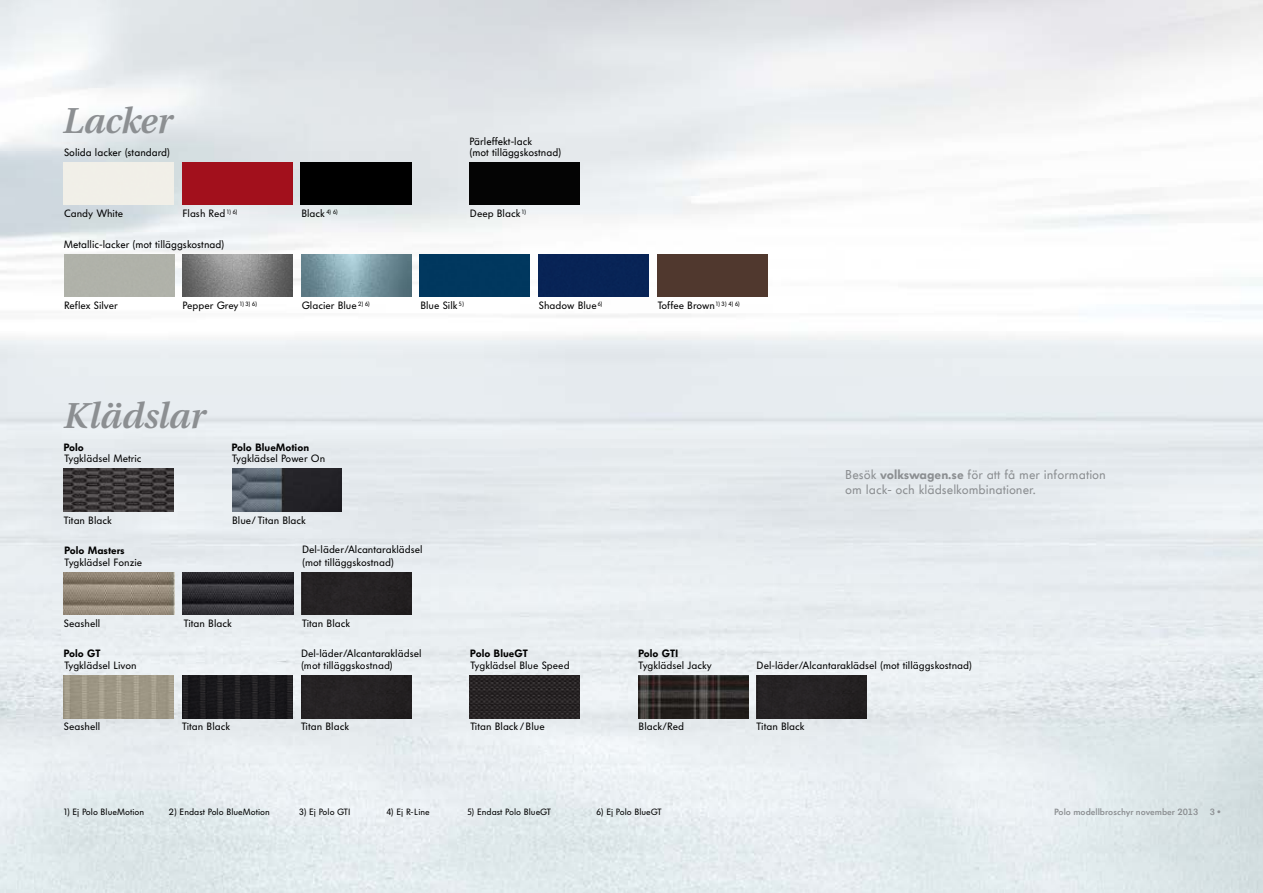
<style>
.page{position:relative;width:1263px;height:893px;background:#fff}
.page>*{position:absolute;margin:0;border:0;box-sizing:border-box;transform-origin:0 0}
.t1{font:italic 600 36px "VW Utopia";color:#8c8f92}
.t2{font:12.75px/15px "VW Headline OT";color:#8c8f92}
.t3{font:10.5px/12.8px "VW Headline";color:#000}
.t4{font:10.5px/11.2px "VW Headline OT";color:#000}
.t5{font:900 10.5px "VW Headline";color:#000}
.t6{font:9px "VW Headline";color:#000}
.t7{font:600 9px "VW Headline OT";color:#8c8f92}
.s1{font-weight:900}
</style>
<div class="page">
<img style="left:0;top:0;width:1263px;height:893px">
<img style="left:64px;top:469px;width:110px;height:42px">
<div style="left:657px;top:254px;width:110px;height:43px;background:#50382e"></div>
<div style="left:420px;top:254px;width:110px;height:43px;background:#01385f"></div>
<img style="left:182px;top:254px;width:110px;height:43px">
<div style="left:64px;top:254px;width:110px;height:43px;background:#b0b2a9"></div>
<img style="left:301px;top:254px;width:110px;height:43px">
<div style="left:538px;top:254px;width:110px;height:43px;background:#082456"></div>
<div style="left:63px;top:162px;width:111px;height:43px;background:#f1efe8"></div>
<div style="left:182px;top:162px;width:110px;height:43px;background:#a2101c"></div>
<div style="left:301px;top:162px;width:110px;height:43px;background:#000"></div>
<div style="left:470px;top:162px;width:109px;height:43px;background:#040404"></div>
<img style="left:232px;top:469px;width:110px;height:42px">
<img style="left:183px;top:572px;width:110px;height:43px">
<div style="left:301px;top:572px;width:110px;height:43px;background:#252224"></div>
<img style="left:64px;top:572px;width:110px;height:43px">
<img style="left:638px;top:676px;width:110px;height:42px">
<img style="left:470px;top:676px;width:110px;height:42px">
<div style="left:757px;top:676px;width:110px;height:42px;background:#252224"></div>
<img style="left:182px;top:676px;width:110px;height:42px">
<div style="left:301px;top:676px;width:110px;height:42px;background:#252224"></div>
<img style="left:64px;top:676px;width:109px;height:42px">
<h1 class="t1" style="left:62px;top:101px;width:111px">Lacker</h1>
<p class="t4" style="left:64px;top:147px;width:108px">Solida lacker (standard)</p>
<p class="t4" style="left:469px;top:136px;width:93px">Pärleffekt-lack<br>(mot tilläggskostnad)</p>
<p class="t3" style="left:64px;top:207px;width:61px">Candy White</p>
<p class="t3" style="left:182px;top:207px;width:57px">Flash Red <sup>1)</sup> <sup>6)</sup></p>
<p class="t3" style="left:301px;top:207px;width:38px">Black <sup>4)</sup> <sup>6)</sup></p>
<p class="t3" style="left:470px;top:207px;width:58px">Deep Black <sup>1)</sup></p>
<p class="t4" style="left:64px;top:239px;width:162px">Metallic-lacker (mot tilläggskostnad)</p>
<p class="t3" style="left:64px;top:299px;width:55px">Reflex Silver</p>
<p class="t3" style="left:302px;top:299px;width:70px">Glacier Blue <sup>2)</sup> <sup>6)</sup></p>
<p class="t3" style="left:658px;top:299px;width:84px">Toffee Brown<sup>1)</sup> <sup>3)</sup> <sup>4)</sup> <sup>6)</sup></p>
<p class="t3" style="left:182px;top:299px;width:76px">Pepper Grey <sup>1)</sup> <sup>3)</sup> <sup>6)</sup></p>
<p class="t3" style="left:539px;top:299px;width:65px">Shadow Blue <sup>6)</sup></p>
<p class="t3" style="left:420px;top:299px;width:45px">Blue Silk <sup>5)</sup></p>
<h1 class="t1" style="left:62px;top:395px;width:143px">Klädslar</h1>
<p class="t3" style="left:64px;top:453px;width:79px">Tygklädsel Metric</p>
<p class="t5" style="left:63px;top:441px;width:22px">Polo</p>
<p class="t3" style="left:64px;top:514px;width:49px">Titan Black</p>
<p class="t5" style="left:64px;top:544px;width:62px">Polo Masters</p>
<p class="t3" style="left:65px;top:556px;width:79px">Tygklädsel Fonzie</p>
<p class="t5" style="left:231px;top:441px;width:79px">Polo BlueMotion</p>
<p class="t3" style="left:232px;top:453px;width:95px">Tygklädsel Power On</p>
<p class="t3" style="left:232px;top:514px;width:75px">Blue/ Titan Black</p>
<p class="t3" style="left:302px;top:543px;width:122px">Del-läder/Alcantaraklädsel (mot tilläggskostnad)</p>
<p class="t3" style="left:64px;top:617px;width:38px">Seashell</p>
<p class="t3" style="left:184px;top:617px;width:49px">Titan Black</p>
<p class="t3" style="left:302px;top:617px;width:49px">Titan Black</p>
<p class="t5" style="left:63px;top:647px;width:38px">Polo GT</p>
<p class="t3" style="left:64px;top:659px;width:74px">Tygklädsel Livon</p>
<p class="t3" style="left:301px;top:647px;width:122px">Del-läder/Alcantaraklädsel (mot tilläggskostnad)</p>
<p class="t3" style="left:64px;top:720px;width:38px">Seashell</p>
<p class="t3" style="left:182px;top:720px;width:49px">Titan Black</p>
<p class="t3" style="left:301px;top:720px;width:49px">Titan Black</p>
<p class="t5" style="left:470px;top:647px;width:59px">Polo BlueGT</p>
<p class="t5" style="left:638px;top:647px;width:42px">Polo GTI</p>
<p class="t2" style="left:845px;top:467px;width:262px">Besök <span class="s1">volkswagen.se</span> för att få mer information om lack- och klädselkombinationer.</p>
<p class="t3" style="left:470px;top:659px;width:101px">Tygklädsel Blue Speed</p>
<p class="t3" style="left:638px;top:659px;width:75px">Tygklädsel Jacky</p>
<p class="t3" style="left:757px;top:659px;width:217px">Del-läder/Alcantaraklädsel (mot tilläggskostnad)</p>
<p class="t3" style="left:470px;top:720px;width:76px">Titan Black /Blue</p>
<p class="t3" style="left:638px;top:720px;width:47px">Black/Red</p>
<p class="t3" style="left:757px;top:720px;width:49px">Titan Black</p>
<p class="t6" style="left:64px;top:807px;width:82px">1) Ej Polo BlueMotion</p>
<p class="t6" style="left:169px;top:807px;width:103px">2) Endast Polo BlueMotion</p>
<p class="t6" style="left:299px;top:807px;width:53px">3) Ej Polo GTI</p>
<p class="t6" style="left:386px;top:807px;width:45px">4) Ej R-Line</p>
<p class="t6" style="left:467px;top:807px;width:85px">5) Endast Polo BlueGT</p>
<p class="t6" style="left:596px;top:807px;width:67px">6) Ej Polo BlueGT</p>
<p class="t7" style="left:1054px;top:806px;width:146px">Polo modellbroschyr november 2013</p>
<p class="t7" style="left:1210px;top:806px;width:12px">3 <span class="s1">•</span></p>
</div>
